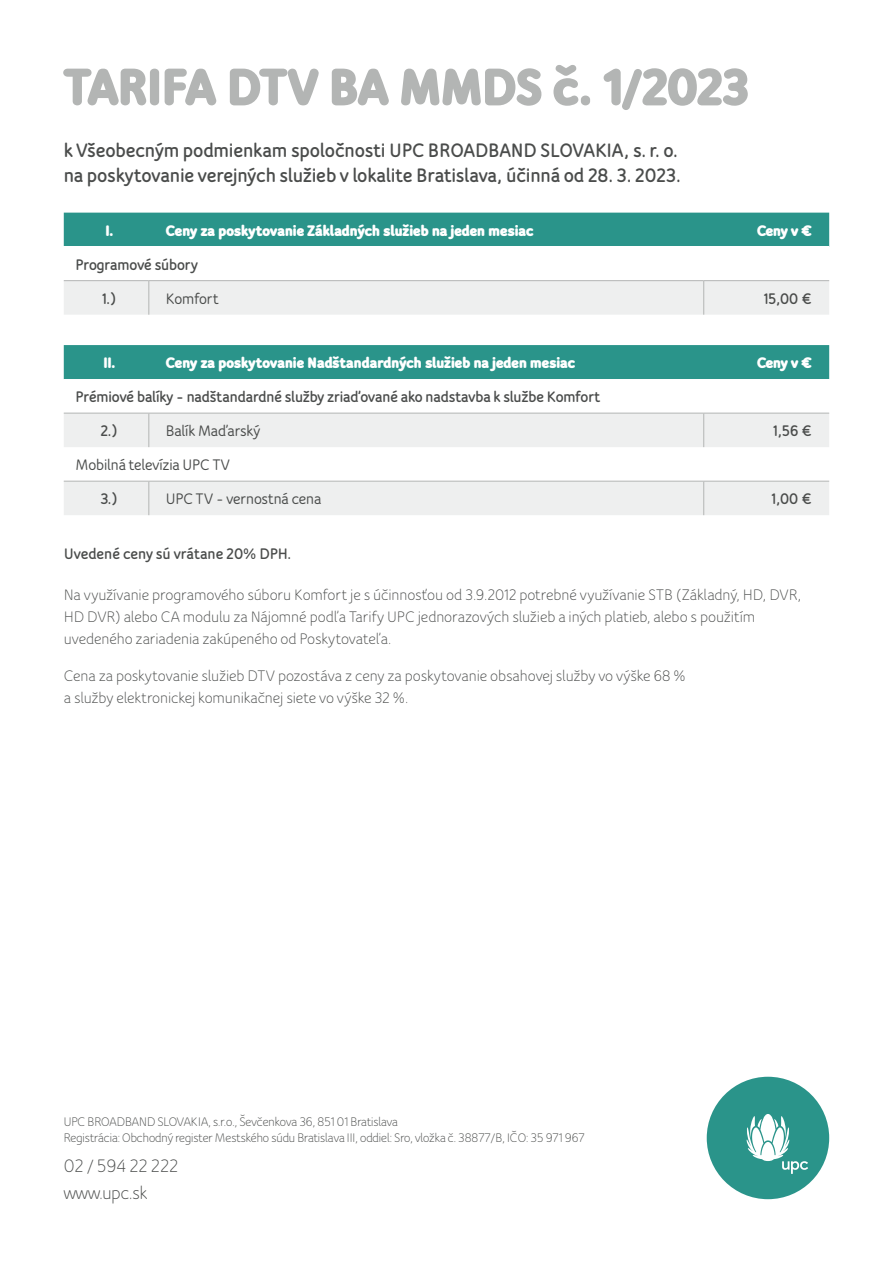
<style>
.page{position:relative;width:893px;height:1263px;background:#fff}
.page>*{position:absolute;margin:0;border:0;box-sizing:border-box;transform-origin:0 0}
.t1{font:900 57px "Bloom Speak Title";letter-spacing:-.005em;color:#b3b5b4}
.t2{font:800 21px/25.2px "Bloom Speak Body";letter-spacing:-.01em;color:#4a4c4b}
.t3{font:19.5px/27px "Bloom Speak OT";color:#4a4c4b}
.t4{font:16.5px/22px "Bloom Speak Body";letter-spacing:-.01em;color:#4a4c4b}
.t5{font:900 16.5px "Bloom Speak Title";letter-spacing:.005em;color:#fff}
.t6{font:800 16.5px/34px "Bloom Speak Title";letter-spacing:-.005em;color:#4a4c4b}
.t7{font:700 16.5px "Bloom Speak Title";letter-spacing:-.005em;color:#4a4c4b}
.t8{font:800 16.5px "Bloom Speak Body";letter-spacing:-.005em;color:#4a4c4b}
.t9{font:13.5px/16.2px "Bloom Speak OT";color:#4a4c4b}
</style>
<div class="page">
<div style="left:64px;top:213px;width:765px;height:33px;background:#2a948a"></div>
<div style="left:64px;top:281px;width:765px;height:34px;background:#eeefef"></div>
<hr style="left:64px;top:280px;width:85px;height:1px;background:#b3b5b4">
<hr style="left:149px;top:280px;width:555px;height:1px;background:#b3b5b4">
<hr style="left:148px;top:281px;width:1px;height:34px;background:#b3b5b4">
<hr style="left:704px;top:280px;width:125px;height:1px;background:#b3b5b4">
<hr style="left:703px;top:281px;width:1px;height:34px;background:#b3b5b4">
<div style="left:64px;top:345px;width:765px;height:34px;background:#2a948a"></div>
<svg style="left:64px;top:412px;width:765px;height:1px"></svg>
<svg style="left:64px;top:414px;width:765px;height:101px;fill:#eeefef"></svg>
<hr style="left:64px;top:413px;width:85px;height:1px;background:#b3b5b4">
<hr style="left:149px;top:413px;width:555px;height:1px;background:#b3b5b4">
<hr style="left:704px;top:413px;width:125px;height:1px;background:#b3b5b4">
<hr style="left:64px;top:481px;width:85px;height:1px;background:#b3b5b4">
<hr style="left:149px;top:481px;width:555px;height:1px;background:#b3b5b4">
<hr style="left:148px;top:481px;width:1px;height:34px;background:#b3b5b4">
<hr style="left:704px;top:481px;width:125px;height:1px;background:#b3b5b4">
<hr style="left:703px;top:481px;width:1px;height:34px;background:#b3b5b4">
<hr style="left:148px;top:413px;width:1px;height:34px;background:#b3b5b4">
<hr style="left:703px;top:413px;width:1px;height:34px;background:#b3b5b4">
<div style="left:707px;top:1077px;width:122px;height:122px;background:#2a948a;border-radius:50%"></div>
<svg style="left:746px;top:1114px;width:62px;height:60px"></svg>
<h1 class="t1" style="left:64px;top:54px;width:686px">TARIFA DTV BA MMDS č. 1/2023</h1>
<p class="t2" style="left:64px;top:137px;width:618px">k Všeobecným podmienkam spoločnosti UPC BROADBAND SLOVAKIA, s. r. o. na poskytovanie verejných služieb v lokalite Bratislava, účinná od 28. 3. 2023.</p>
<p class="t5" style="left:105px;top:221px;width:9px">I.</p>
<p class="t5" style="left:166px;top:221px;width:369px">Ceny za poskytovanie Základných služieb na jeden mesiac</p>
<p class="t5" style="left:757px;top:221px;width:57px">Ceny v €</p>
<p class="t6" style="left:102px;top:247px;width:98px;text-indent:-26px">Programové súbory<br>1.)</p>
<p class="t7" style="left:166px;top:289px;width:54px">Komfort</p>
<p class="t6" style="left:763px;top:281px;width:50px">15,00 €</p>
<p class="t5" style="left:103px;top:353px;width:14px">II.</p>
<p class="t5" style="left:166px;top:353px;width:411px">Ceny za poskytovanie Nadštandardných služieb na jeden mesiac</p>
<p class="t5" style="left:757px;top:353px;width:57px">Ceny v €</p>
<p class="t6" style="left:101px;top:380px;width:501px;text-indent:-25px">Prémiové balíky - nadštandardné služby zriaďované ako nadstavba k službe Komfort<br>2.)</p>
<p class="t7" style="left:166px;top:421px;width:96px">Balík Maďarský</p>
<p class="t6" style="left:773px;top:414px;width:41px">1,56 €</p>
<p class="t7" style="left:76px;top:455px;width:156px">Mobilná televízia UPC TV</p>
<p class="t6" style="left:100px;top:482px;width:19px">3.)</p>
<p class="t7" style="left:166px;top:489px;width:157px">UPC TV - vernostná cena</p>
<p class="t6" style="left:771px;top:482px;width:42px">1,00 €</p>
<p class="t8" style="left:64px;top:544px;width:229px">Uvedené ceny sú vrátane 20% DPH.</p>
<p class="t4" style="left:64px;top:584px;width:739px">Na využívanie programového súboru Komfort je s účinnosťou od 3.9.2012 potrebné využívanie STB (Základný, HD, DVR,<br>HD DVR) alebo CA modulu za Nájomné podľa Tarify UPC jednorazových služieb a iných platieb, alebo s použitím uvedeného zariadenia zakúpeného od Poskytovateľa.</p>
<p class="t4" style="left:64px;top:664px;width:623px">Cena za poskytovanie služieb DTV pozostáva z ceny za poskytovanie obsahovej služby vo výške 68 % a služby elektronickej komunikačnej siete vo výške 32 %.</p>
<p class="t9" style="left:64px;top:1113px;width:522px">UPC BROADBAND SLOVAKIA, s.r.o., Ševčenkova 36, 851 01 Bratislava<br>Registrácia: Obchodný register Mestského súdu Bratislava III, oddiel: Sro, vložka č. 38877/B, IČO: 35 971 967</p>
<p class="t3" style="left:64px;top:1152px;width:116px">02 / 594 22 222 www.upc.sk</p>
</div>
